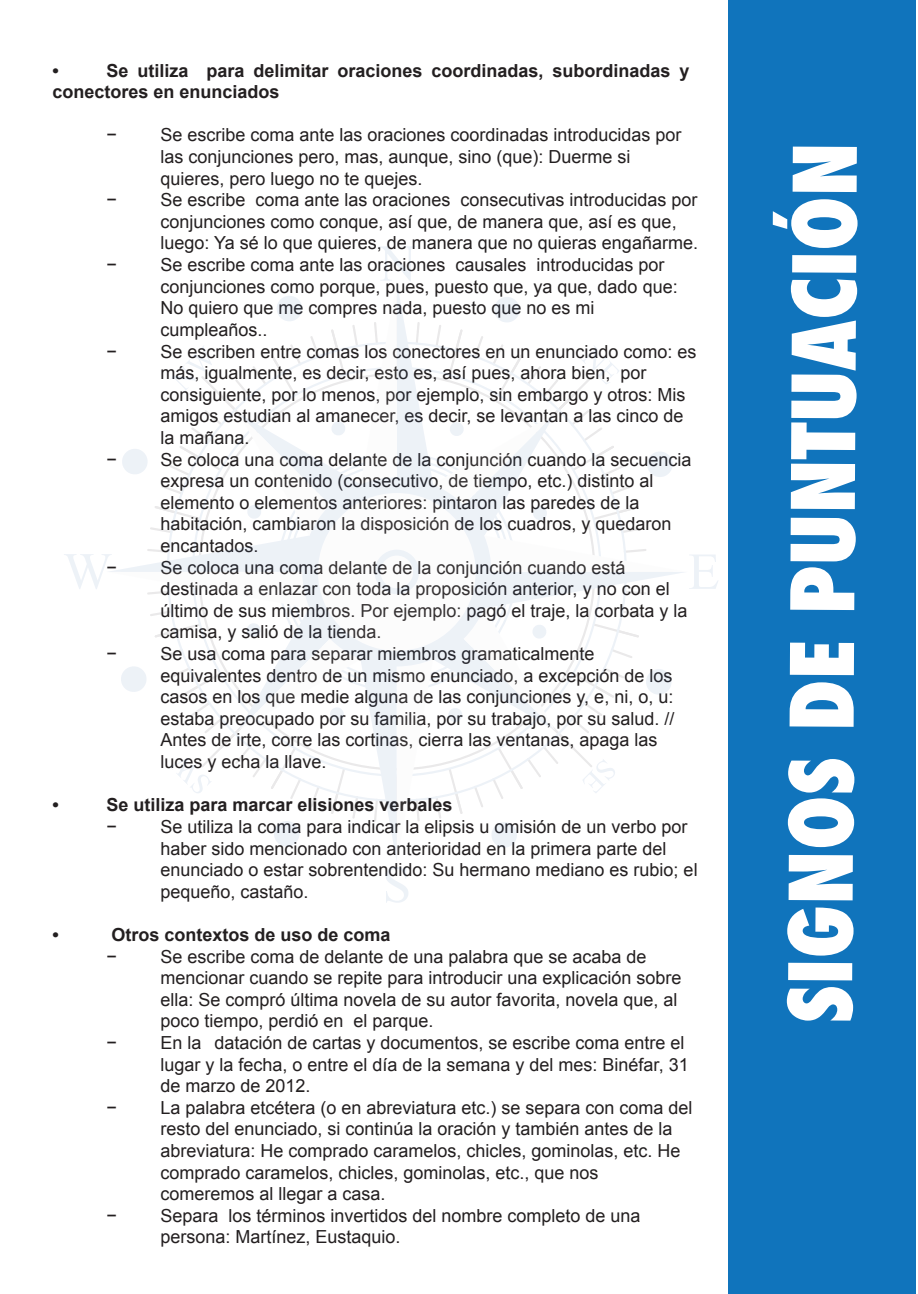
<style>
.page{position:relative;width:918px;height:1294px;background:#fff}
.page>*{position:absolute;margin:0;border:0;box-sizing:border-box;transform-origin:0 0}
.t1{font:800 condensed 84.9px "Futura";letter-spacing:-.01em;color:#fff}
.t2{font:18px/21.6px "Arial";color:#231f20}
.t3{font:700 18px/21.6px "Arial";color:#231f20}
</style>
<div class="page">
<div style="left:728px;top:0;width:188px;height:1294px;background:#1074bc"></div>
<svg style="left:64px;top:246px;width:654px;height:656px"></svg>
<p class="t3" style="left:52px;top:60px;width:639px;text-indent:54px">Se utiliza para delimitar oraciones coordinadas, subordinadas y conectores en enunciados</p>
<p class="t2" style="left:106px;top:124px;width:12px">−</p>
<p class="t2" style="left:160px;top:124px;width:523px">Se escribe coma ante las oraciones coordinadas introducidas por las conjunciones pero, mas, aunque, sino (que): Duerme si quieres, pero luego no te quejes.</p>
<p class="t2" style="left:106px;top:189px;width:12px">−</p>
<p class="t2" style="left:160px;top:189px;width:539px">Se escribe coma ante las oraciones consecutivas introducidas por conjunciones como conque, así que, de manera que, así es que, luego: Ya sé lo que quieres, de manera que no quieras engañarme.</p>
<p class="t2" style="left:106px;top:254px;width:12px">−</p>
<p class="t2" style="left:160px;top:254px;width:519px">Se escribe coma ante las oraciones causales introducidas por conjunciones como porque, pues, puesto que, ya que, dado que:<br>No quiero que me compres nada, puesto que no es mi cumpleaños..</p>
<p class="t2" style="left:106px;top:340px;width:12px">−</p>
<p class="t2" style="left:160px;top:340px;width:538px">Se escriben entre comas los conectores en un enunciado como: es más, igualmente, es decir, esto es, así pues, ahora bien, por consiguiente, por lo menos, por ejemplo, sin embargo y otros: Mis amigos estudian al amanecer, es decir, se levantan a las cinco de la mañana.</p>
<p class="t2" style="left:106px;top:448px;width:12px">−</p>
<p class="t2" style="left:160px;top:448px;width:533px">Se coloca una coma delante de la conjunción cuando la secuencia expresa un contenido (consecutivo, de tiempo, etc.) distinto al elemento o elementos anteriores: pintaron las paredes de la habitación, cambiaron la disposición de los cuadros, y quedaron encantados.</p>
<p class="t2" style="left:106px;top:556px;width:12px">−</p>
<p class="t2" style="left:160px;top:556px;width:529px">Se coloca una coma delante de la conjunción cuando está destinada a enlazar con toda la proposición anterior, y no con el último de sus miembros. Por ejemplo: pagó el traje, la corbata y la camisa, y salió de la tienda.</p>
<p class="t2" style="left:106px;top:643px;width:12px">−</p>
<p class="t2" style="left:160px;top:643px;width:516px">Se usa coma para separar miembros gramaticalmente equivalentes dentro de un mismo enunciado, a excepción de los casos en los que medie alguna de las conjunciones y, e, ni, o, u: estaba preocupado por su familia, por su trabajo, por su salud. // Antes de irte, corre las cortinas, cierra las ventanas, apaga las luces y echa la llave.</p>
<p class="t3" style="left:52px;top:794px;width:8px">•</p>
<p class="t3" style="left:106px;top:794px;width:348px">Se utiliza para marcar elisiones verbales</p>
<p class="t2" style="left:106px;top:816px;width:12px">−</p>
<p class="t2" style="left:160px;top:816px;width:539px">Se utiliza la coma para indicar la elipsis u omisión de un verbo por haber sido mencionado con anterioridad en la primera parte del enunciado o estar sobrentendido: Su hermano mediano es rubio; el pequeño, castaño.</p>
<p class="t3" style="left:52px;top:924px;width:8px">•</p>
<p class="t3" style="left:111px;top:924px;width:281px">Otros contextos de uso de coma</p>
<p class="t2" style="left:106px;top:945px;width:12px">−</p>
<p class="t2" style="left:160px;top:945px;width:523px">Se escribe coma de delante de una palabra que se acaba de mencionar cuando se repite para introducir una explicación sobre ella: Se compró última novela de su autor favorita, novela que, al poco tiempo, perdió en el parque.</p>
<p class="t2" style="left:106px;top:1032px;width:12px">−</p>
<p class="t2" style="left:160px;top:1032px;width:530px">En la datación de cartas y documentos, se escribe coma entre el lugar y la fecha, o entre el día de la semana y del mes: Binéfar, 31 de marzo de 2012.</p>
<p class="t2" style="left:106px;top:1096px;width:12px">−</p>
<p class="t2" style="left:160px;top:1096px;width:534px">La palabra etcétera (o en abreviatura etc.) se separa con coma del resto del enunciado, si continúa la oración y también antes de la abreviatura: He comprado caramelos, chicles, gominolas, etc. He comprado caramelos, chicles, gominolas, etc., que nos comeremos al llegar a casa.</p>
<p class="t2" style="left:106px;top:1204px;width:12px">−</p>
<p class="t2" style="left:160px;top:1204px;width:482px">Separa los términos invertidos del nombre completo de una persona: Martínez, Eustaquio.</p>
<p class="t3" style="left:52px;top:60px;width:8px">•</p>
<h1 class="t1" style="left:765px;top:1023px;width:883px;rotate:-90deg">SIGNOS DE PUNTUACIÓN</h1>
</div>
